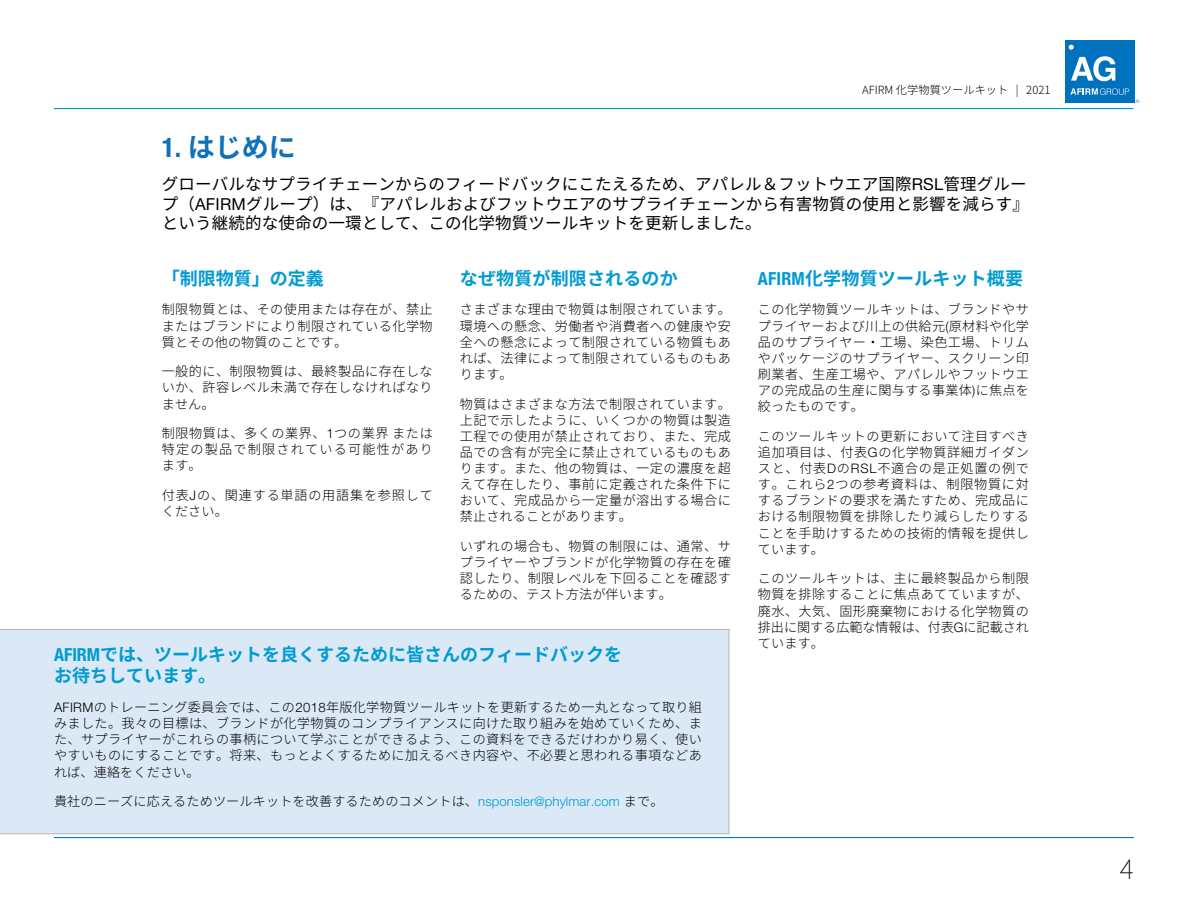
<style>
.page{position:relative;width:1188px;height:918px;background:#fff}
.page>*{position:absolute;margin:0;border:0;box-sizing:border-box;transform-origin:0 0}
.t1{font:700 27px "Source Han Sans";color:#1071b9}
.t2{font:200 27px "Source Han Sans";color:#000}
.t3{font:700 18px/21.6px "Source Han Sans";color:#009bd2}
.t4{font:16.5px/19.8px "Source Han Sans";letter-spacing:.01em;color:#000}
.t5{font:300 13.2px/16.2px "Source Han Sans";letter-spacing:.035em;color:#000;text-align:justify}
.t6{font:300 13.2px "Source Han Sans";letter-spacing:.01em;color:#000}
.t7{font:300 13.2px/16.2px "Source Han Sans";letter-spacing:.06em;color:#000}
.t8{font:300 11.25px "Source Han Sans";color:#000}
.s1{font-family:"Helvetica Neue LT Std";font-stretch:condensed}
.s2{font-family:"Helvetica Neue LT Std"}
.s3{font-family:"Helvetica Neue LT Std";color:#009bd2}
</style>
<div class="page">
<div style="left:1065px;top:40px;width:69px;height:63px;background:#0071bd"></div>
<svg style="left:1069px;top:45px;width:5px;height:5px"></svg>
<svg style="left:1071px;top:56px;width:44px;height:25px"></svg>
<svg style="left:1070px;top:88px;width:59px;height:7px"></svg>
<hr style="left:54px;top:837px;width:1080px;height:1px;background:#007dc5">
<hr style="left:54px;top:108px;width:1079px;height:1px;background:#009bd2">
<div style="left:0;top:629px;width:729px;height:205px;background:#dbe9f6"></div>
<p class="t8" style="left:862px;top:83px;width:190px">AFIRM 化学物質ツールキット | 2021</p>
<h1 class="t1" style="left:162px;top:131px;width:135px"><span class="s1">1.</span> はじめに</h1>
<p class="t4" style="left:162px;top:174px;width:869px">グローバルなサプライチェーンからのフィードバックにこたえるため、アパレル＆フットウエア国際<span class="s2">RSL</span>管理グループ（<span class="s2">AFIRM</span>グループ）は、『アパレルおよびフットウエアのサプライチェーンから有害物質の使用と影響を減らす』という継続的な使命の一環として、この化学物質ツールキットを更新しました。</p>
<h2 class="t3" style="left:162px;top:268px;width:163px">「制限物質」の定義</h2>
<p class="t5" style="left:162px;top:302px;width:272px">制限物質とは、その使用または存在が、禁止またはブランドにより制限されている化学物質とその他の物質のことです。</p>
<p class="t5" style="left:162px;top:364px;width:272px">一般的に、制限物質は、最終製品に存在しないか、許容レベル未満で存在しなければなりません。</p>
<p class="t5" style="left:162px;top:426px;width:273px">制限物質は、多くの業界、<span class="s2">1</span>つの業界 または特定の製品で制限されている可能性があります。</p>
<p class="t7" style="left:162px;top:487px;width:273px">付表<span class="s2">J</span>の、関連する単語の用語集を参照してください。</p>
<h2 class="t3" style="left:460px;top:268px;width:219px">なぜ物質が制限されるのか</h2>
<p class="t5" style="left:460px;top:302px;width:272px">さまざまな理由で物質は制限されています。環境への懸念、労働者や消費者への健康や安全への懸念によって制限されている物質もあれば、法律によって制限されているものもあります。</p>
<p class="t5" style="left:460px;top:396px;width:272px">物質はさまざまな方法で制限されています。上記で示したように、いくつかの物質は製造工程での使用が禁止されており、また、完成品での含有が完全に禁止されているものもあります。また、他の物質は、一定の濃度を超えて存在したり、事前に定義された条件下において、完成品から一定量が溶出する場合に禁止されることがあります。</p>
<p class="t5" style="left:460px;top:538px;width:272px">いずれの場合も、物質の制限には、通常、サプライヤーやブランドが化学物質の存在を確認したり、制限レベルを下回ることを確認するための、テスト方法が伴います。</p>
<h2 class="t3" style="left:758px;top:268px;width:267px"><span class="s1">AFIRM</span>化学物質ツールキット概要</h2>
<p class="t5" style="left:758px;top:302px;width:273px">この化学物質ツールキットは、ブランドやサプライヤーおよび川上の供給元<span class="s2">(</span>原材料や化学品のサプライヤー・工場、染色工場、トリムやパッケージのサプライヤー、スクリーン印刷業者、生産工場や、アパレルやフットウエアの完成品の生産に関与する事業体<span class="s2">)</span>に焦点を絞ったものです。</p>
<p class="t5" style="left:758px;top:428px;width:273px">このツールキットの更新において注目すべき追加項目は、付表<span class="s2">G</span>の化学物質詳細ガイダンスと、付表<span class="s2">D</span>の<span class="s2">RSL</span>不適合の是正処置の例です。これら<span class="s2">2</span>つの参考資料は、制限物質に対するブランドの要求を満たすため、完成品における制限物質を排除したり減らしたりすることを手助けするための技術的情報を提供しています。</p>
<p class="t5" style="left:758px;top:571px;width:273px">このツールキットは、主に最終製品から制限物質を排除することに焦点あてていますが、廃水、大気、固形廃棄物における化学物質の排出に関する広範な情報は、付表<span class="s2">G</span>に記載されています。</p>
<h2 class="t3" style="left:54px;top:644px;width:570px"><span class="s1">AFIRM</span>では、ツールキットを良くするために皆さんのフィードバックをお待ちしています。</h2>
<p class="t5" style="left:54px;top:699px;width:650px"><span class="s2">AFIRM</span>のトレーニング委員会では、この<span class="s2">2018</span>年版化学物質ツールキットを更新するため一丸となって取り組みました。我々の目標は、ブランドが化学物質のコンプライアンスに向けた取り組みを始めていくため、また、サプライヤーがこれらの事柄について学ぶことができるよう、この資料をできるだけわかり易く、使いやすいものにすることです。将来、もっとよくするために加えるべき内容や、不必要と思われる事項などあれば、連絡をください。</p>
<p class="t6" style="left:54px;top:794px;width:611px">貴社のニーズに応えるためツールキットを改善するためのコメントは、<span class="s3">nsponsler@phylmar.com</span> まで。</p>
<h1 class="t2" style="left:1120px;top:854px;width:16px">4</h1>
</div>
